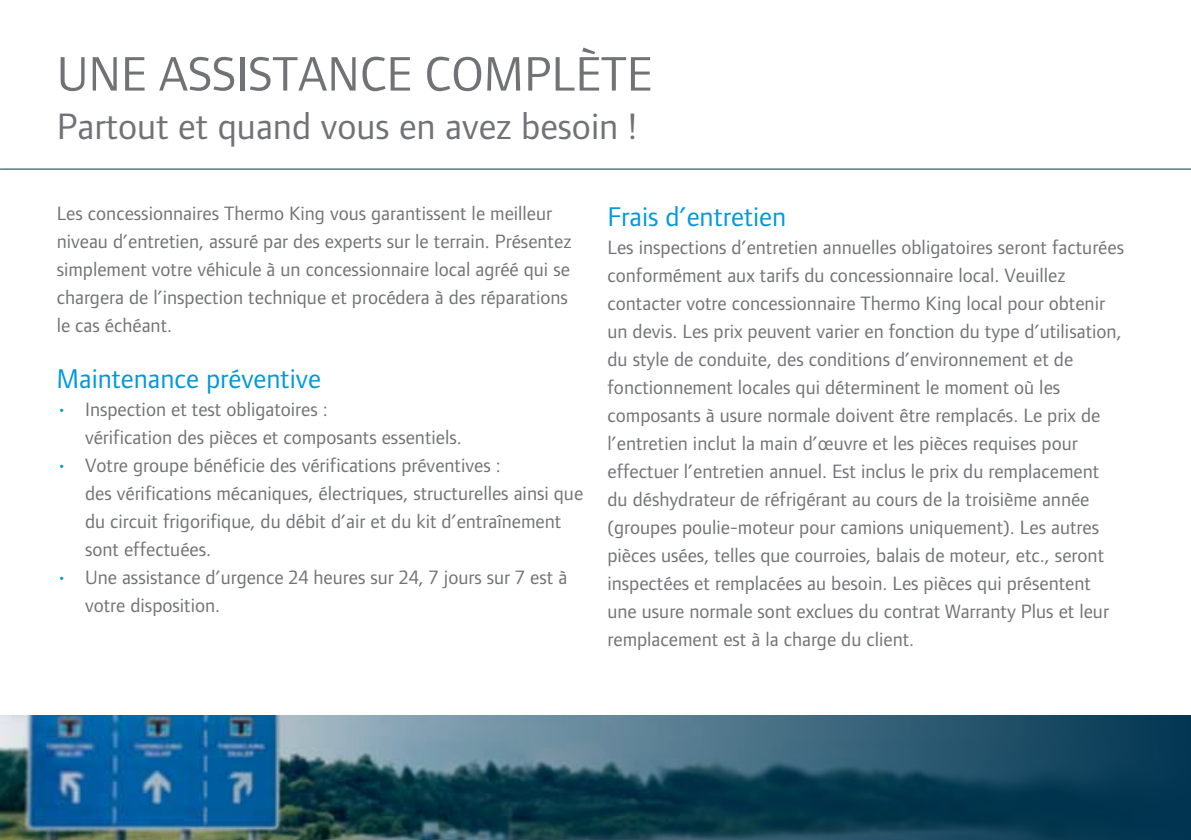
<style>
.page{position:relative;width:1191px;height:840px;background:#fff}
.page>*{position:absolute;margin:0;border:0;box-sizing:border-box;transform-origin:0 0}
.t1{font:50px "Foundry Form Sans Blonde";color:#717275}
.t2{font:38px "Foundry Form Sans Blonde";color:#717275}
.t3{font:28px "Foundry Form Sans Blonde";color:#0099d8}
.t4{font:20px/28px "Foundry Form Sans Blonde";color:#717275}
.s1{color:#0099d8}
</style>
<div class="page">
<svg style="left:0;top:715px;width:1191px;height:124px;background:#265871"></svg>
<hr style="left:1px;top:169px;width:1190px;height:1px;background:#003450">
<h1 class="t1" style="left:57px;top:46px;width:597px">UNE ASSISTANCE COMPLÈTE</h1>
<h2 class="t2" style="left:57px;top:104px;width:582px">Partout et quand vous en avez besoin !</h2>
<p class="t4" style="left:57px;top:198px;width:516px">Les concessionnaires Thermo King vous garantissent le meilleur niveau d’entretien, assuré par des experts sur le terrain. Présentez simplement votre véhicule à un concessionnaire local agréé qui se chargera de l’inspection technique et procédera à des réparations le cas échéant.</p>
<h3 class="t3" style="left:57px;top:362px;width:266px">Maintenance préventive</h3>
<p class="t4" style="left:85px;top:394px;width:378px;text-indent:-28px"><span class="s1">•</span> Inspection et test obligatoires :<br>vérification des pièces et composants essentiels.</p>
<p class="t4" style="left:85px;top:450px;width:499px;text-indent:-28px"><span class="s1">•</span> Votre groupe bénéficie des vérifications préventives :<br>des vérifications mécaniques, électriques, structurelles ainsi que du circuit frigorifique, du débit d’air et du kit d’entraînement sont effectuées.</p>
<p class="t4" style="left:85px;top:562px;width:484px;text-indent:-28px"><span class="s1">•</span> Une assistance d’urgence 24 heures sur 24, 7 jours sur 7 est à votre disposition.</p>
<h3 class="t3" style="left:607px;top:201px;width:180px">Frais d’entretien</h3>
<p class="t4" style="left:607px;top:233px;width:518px">Les inspections d’entretien annuelles obligatoires seront facturées conformément aux tarifs du concessionnaire local. Veuillez contacter votre concessionnaire Thermo King local pour obtenir un devis. Les prix peuvent varier en fonction du type d’utilisation, du style de conduite, des conditions d’environnement et de fonctionnement locales qui déterminent le moment où les composants à usure normale doivent être remplacés. Le prix de l’entretien inclut la main d’œuvre et les pièces requises pour effectuer l’entretien annuel. Est inclus le prix du remplacement du déshydrateur de réfrigérant au cours de la troisième année (groupes poulie-moteur pour camions uniquement). Les autres pièces usées, telles que courroies, balais de moteur, etc., seront inspectées et remplacées au besoin. Les pièces qui présentent une usure normale sont exclues du contrat Warranty Plus et leur remplacement est à la charge du client.</p>
</div>
